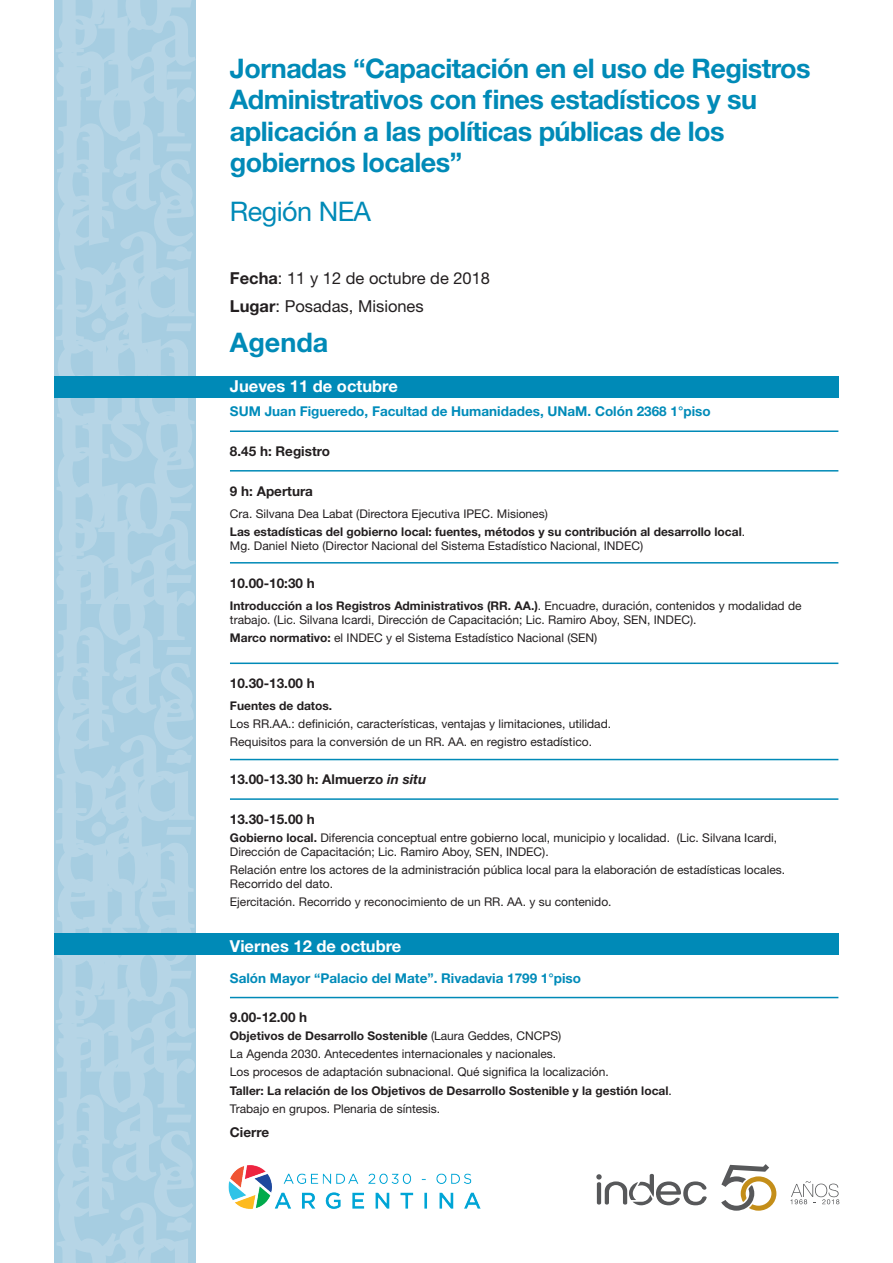
<style>
.page{position:relative;width:893px;height:1263px;background:#fff}
.page>*{position:absolute;margin:0;border:0;box-sizing:border-box;transform-origin:0 0}
.t1{font:700 27px/31.5px "Helvetica Neue LT Std";letter-spacing:-.02em;color:#008ab7}
.t2{font:27px "Helvetica Neue LT Std";letter-spacing:-.02em;color:#008ab7}
.t3{font:16.5px/27.5px "Helvetica Neue LT Std";color:#231f20}
.t4{font:700 16.5px "Helvetica Neue LT Std";color:#fff}
.t5{font:700 13.5px "Helvetica Neue LT Std";color:#231f20}
.t6{font:700 13.5px "Helvetica Neue LT Std";color:#008bb8}
.t7{font:700 13.5px "Helvetica Neue LT Std";color:#008bb9}
.t8{font:12px/18px "Helvetica Neue LT Std";color:#231f20}
.t9{font:700 12px/18px "Helvetica Neue LT Std";color:#231f20}
.s1{font-weight:700}
.s2{color:#008cbb}
.s3{font-weight:400}
.s4{font-style:italic}
</style>
<div class="page">
<div style="left:54px;top:0;width:142px;height:1263px;background:#a6cde1"></div>
<svg style="left:596px;top:1174px;width:111px;height:31px"></svg>
<svg style="left:790px;top:1181px;width:49px;height:23px"></svg>
<svg style="left:721px;top:1164px;width:55px;height:47px"></svg>
<div style="left:54px;top:376px;width:784px;height:22px;background:#008ab7"></div>
<div style="left:54px;top:933px;width:784px;height:22px;background:#008ab7"></div>
<hr style="left:230px;top:430px;width:608px;height:2px;background:#008ab7">
<hr style="left:230px;top:470px;width:608px;height:1px;background:#008ab7">
<hr style="left:230px;top:562px;width:608px;height:1px;background:#008ab7">
<hr style="left:230px;top:662px;width:608px;height:2px;background:#008ab7">
<hr style="left:230px;top:759px;width:608px;height:1px;background:#008ab7">
<hr style="left:230px;top:798px;width:608px;height:2px;background:#008ab7">
<hr style="left:230px;top:997px;width:608px;height:1px;background:#008ab7">
<img style="left:228px;top:1165px;width:253px;height:44px">
<h1 class="t1" style="left:230px;top:52px;width:582px">Jornadas “Capacitación en el uso de Registros Administrativos con fines estadísticos y su aplicación a las políticas públicas de los gobiernos locales”</h1>
<h1 class="t2" style="left:230px;top:195px;width:143px">Región NEA</h1>
<h2 class="t3" style="left:230px;top:265px;width:262px"><span class="s1">Fecha</span>: 11 y 12 de octubre de 2018<br><span class="s1">Lugar</span>: Posadas, Misiones</h2>
<h1 class="t1" style="left:230px;top:326px;width:100px">Agenda</h1>
<h2 class="t4" style="left:230px;top:376px;width:169px">Jueves 11 de octubre</h2>
<p class="t6" style="left:230px;top:403px;width:482px">SU<span class="s2">M Juan Figueredo, Facultad de Hu</span>manidades, UNaM. Colón 2368 1°piso</p>
<p class="t5" style="left:230px;top:443px;width:102px">8.45 h: Registro</p>
<p class="t5" style="left:230px;top:482px;width:85px">9 h: Apertura</p>
<p class="t9" style="left:230px;top:504px;width:517px"><span class="s3">Cra. Silvana Dea Labat (Directora Ejecutiva IPEC. Misiones)<br></span>Las estadísticas del gobierno local: fuentes, métodos y su contribución al desarrollo local<span class="s3">.</span></p>
<p class="t8" style="left:230px;top:536px;width:415px">Mg. Daniel Nieto (Director Nacional del Sistema Estadístico Nacional, INDEC)</p>
<p class="t5" style="left:230px;top:574px;width:86px">10.00-10:30 h</p>
<p class="t8" style="left:230px;top:598px;width:573px;line-height:13.8px"><span class="s1">Introducción a los Registros Administrativos (RR. AA.)</span>. Encuadre, duración, contenidos y modalidad de trabajo. (Lic. Silvana Icardi, Dirección de Capacitación; Lic. Ramiro Aboy, SEN, INDEC).</p>
<p class="t8" style="left:230px;top:628px;width:369px"><span class="s1">Marco normativo:</span> el INDEC y el Sistema Estadístico Nacional (SEN)</p>
<p class="t5" style="left:230px;top:675px;width:86px">10.30-13.00 h</p>
<p class="t9" style="left:230px;top:697px;width:104px">Fuentes de datos.</p>
<p class="t8" style="left:230px;top:715px;width:383px">Los RR.AA.: definición, características, ventajas y limitaciones, utilidad.<br>Requisitos para la conversión de un RR. AA. en registro estadístico.</p>
<p class="t5" style="left:230px;top:771px;width:198px">13.00-13.30 h: Almuerzo <span class="s4">in situ</span></p>
<p class="t5" style="left:230px;top:811px;width:86px">13.30-15.00 h</p>
<p class="t8" style="left:230px;top:831px;width:549px;line-height:13.8px"><span class="s1">Gobierno local.</span> Diferencia conceptual entre gobierno local, municipio y localidad. (Lic. Silvana Icardi,<br>Dirección de Capacitación; Lic. Ramiro Aboy, SEN, INDEC).</p>
<p class="t8" style="left:230px;top:862px;width:557px;line-height:13.8px">Relación entre los actores de la administración pública local para la elaboración de estadísticas locales.<br>Recorrido del dato.</p>
<p class="t8" style="left:230px;top:892px;width:383px">Ejercitación. Recorrido y reconocimiento de un RR. AA. y su contenido.</p>
<h2 class="t4" style="left:230px;top:936px;width:173px">Viernes 12 de octubre</h2>
<p class="t7" style="left:230px;top:969px;width:353px">Salón Mayor “Palacio del Mate”. Rivadavia 1799 1°piso</p>
<p class="t5" style="left:230px;top:1009px;width:79px">9.00-12.00 h</p>
<p class="t8" style="left:230px;top:1027px;width:443px"><span class="s1">Objetivos de Desarrollo Sostenible</span> (Laura Geddes, CNCPS)<br>La Agenda 2030. Antecedentes internacionales y nacionales.<br>Los procesos de adaptación subnacional. Qué significa la localización.<br><span class="s1">Taller: La relación de los Objetivos de Desarrollo Sostenible y la gestión local</span>.<br>Trabajo en grupos. Plenaria de síntesis.</p>
<p class="t5" style="left:230px;top:1123px;width:41px">Cierre</p>
</div>
